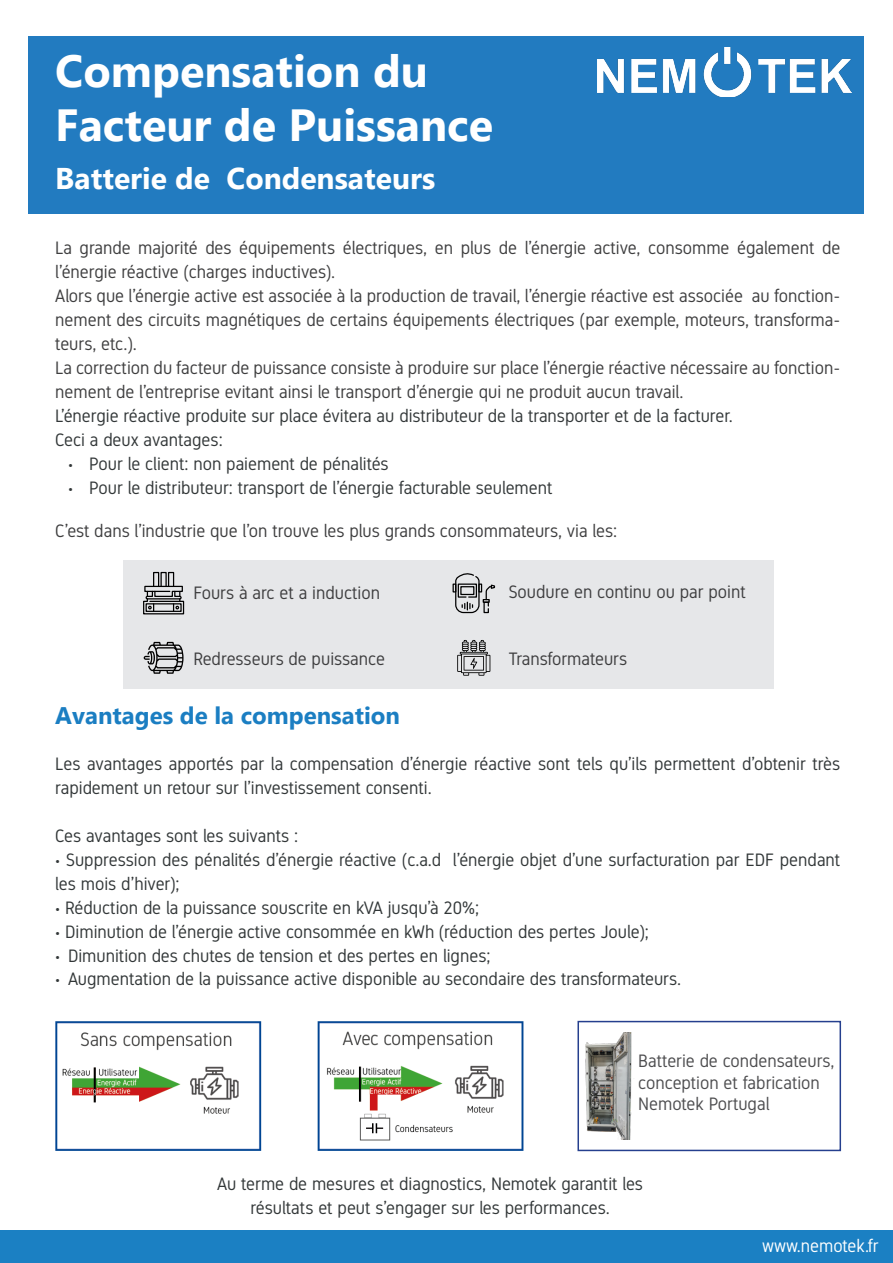
<style>
.page{position:relative;width:893px;height:1263px;background:#fff}
.page>*{position:absolute;margin:0;border:0;box-sizing:border-box;transform-origin:0 0}
.t1{font:700 45px "Gadugi";color:#fff}
.t2{font:700 30px "Gadugi";color:#fff}
.t3{font:700 24px "Gadugi";color:#1b7ec2}
.t4{font:18px/24px "Gidole";color:#323738}
.t5{font:18px/24px "Gidole";color:#3e3e3f}
.t6{font:18px "Gidole";color:#4d4d4f}
.t7{font:18px "Gidole";color:#fff}
</style>
<div class="page">
<div style="left:123px;top:560px;width:651px;height:128px;background:#e6e7e9"></div>
<div style="left:29px;top:37px;width:835px;height:177px;background:#227bc0"></div>
<svg style="left:143px;top:585px;width:42px;height:29px"></svg>
<div style="left:160px;top:572px;width:7px;height:15px;border:1px solid #000"></div>
<div style="left:153px;top:572px;width:6px;height:15px;border:1px solid #000"></div>
<div style="left:168px;top:572px;width:6px;height:15px;border:1px solid #000"></div>
<svg style="left:144px;top:642px;width:40px;height:32px"></svg>
<svg style="left:453px;top:573px;width:42px;height:41px"></svg>
<svg style="left:457px;top:640px;width:33px;height:36px"></svg>
<img style="left:55px;top:1021px;width:469px;height:129px">
<div style="left:363px;top:1121px;width:24px;height:10px;background:#fff"></div>
<svg style="left:366px;top:1123px;width:17px;height:10px"></svg>
<img style="left:585px;top:1032px;width:47px;height:108px">
<div style="left:577px;top:1021px;width:264px;height:130px;border:2px solid #253f8e"></div>
<div style="left:0;top:1230px;width:893px;height:33px;background:#1b80c3"></div>
<img style="left:597px;top:47px;width:254px;height:50px">
<p class="t1" style="left:55px;top:44px;width:374px">Compensation du</p>
<p class="t1" style="left:55px;top:98px;width:439px">Facteur de Puissance</p>
<p class="t2" style="left:55px;top:160px;width:381px">Batterie de Condensateurs</p>
<p class="t5" style="left:55px;top:235px;width:786px">La grande majorité des équipements électriques, en plus de l’énergie active, consomme également de l’énergie réactive (charges inductives).</p>
<p class="t5" style="left:55px;top:283px;width:786px;text-align:justify">Alors que l’énergie active est associée à la production de travail, l’énergie réactive est associée au fonction&shy;nement des circuits magnétiques de certains équipements électriques (par exemple, moteurs, transforma&shy;teurs, etc.).</p>
<p class="t5" style="left:55px;top:355px;width:786px">La correction du facteur de puissance consiste à produire sur place l’énergie réactive nécessaire au fonction&shy;nement de l’entreprise evitant ainsi le transport d’énergie qui ne produit aucun travail.</p>
<p class="t4" style="left:55px;top:403px;width:679px">L’énergie réactive produite sur place évitera au distributeur de la transporter et de la facturer.</p>
<p class="t4" style="left:55px;top:427px;width:169px">Ceci a deux avantages:</p>
<p class="t4" style="left:68px;top:451px;width:322px">• Pour le client: non paiement de pénalités</p>
<p class="t4" style="left:68px;top:475px;width:486px">• Pour le distributeur: transport de l’énergie facturable seulement</p>
<p class="t5" style="left:55px;top:518px;width:563px">C’est dans l’industrie que l’on trouve les plus grands consommateurs, via les:</p>
<p class="t5" style="left:193px;top:580px;width:188px">Fours à arc et a induction</p>
<p class="t5" style="left:509px;top:579px;width:239px">Soudure en continu ou par point</p>
<p class="t5" style="left:193px;top:647px;width:193px">Redresseurs de puissance</p>
<p class="t5" style="left:509px;top:647px;width:120px">Transformateurs</p>
<p class="t3" style="left:55px;top:701px;width:346px">Avantages de la compensation</p>
<p class="t4" style="left:55px;top:752px;width:786px">Les avantages apportés par la compensation d’énergie réactive sont tels qu’ils permettent d’obtenir très rapidement un retour sur l’investissement consenti.</p>
<p class="t4" style="left:55px;top:824px;width:244px">Ces avantages sont les suivants :</p>
<p class="t4" style="left:55px;top:848px;width:786px">• Suppression des pénalités d’énergie réactive (c.a.d l’énergie objet d’une surfacturation par EDF pendant les mois d’hiver);</p>
<p class="t4" style="left:55px;top:896px;width:425px">• Réduction de la puissance souscrite en kVA jusqu’à 20%;</p>
<p class="t4" style="left:55px;top:920px;width:595px">• Diminution de l’énergie active consommée en kWh (réduction des pertes Joule);</p>
<p class="t4" style="left:55px;top:944px;width:437px">• Dimunition des chutes de tension et des pertes en lignes;</p>
<p class="t4" style="left:55px;top:966px;width:627px">• Augmentation de la puissance active disponible au secondaire des transformateurs.</p>
<p class="t6" style="left:638px;top:1050px;width:198px">Batterie de condensateurs,</p>
<p class="t6" style="left:638px;top:1072px;width:183px">conception et fabrication</p>
<p class="t6" style="left:638px;top:1094px;width:133px">Nemotek Portugal</p>
<p class="t4" style="left:217px;top:1171px;width:427px">Au terme de mesures et diagnostics, Nemotek garantit les</p>
<p class="t4" style="left:250px;top:1195px;width:361px">résultats et peut s’engager sur les performances.</p>
<p class="t7" style="left:762px;top:1235px;width:118px">www.nemotek.fr</p>
</div>
